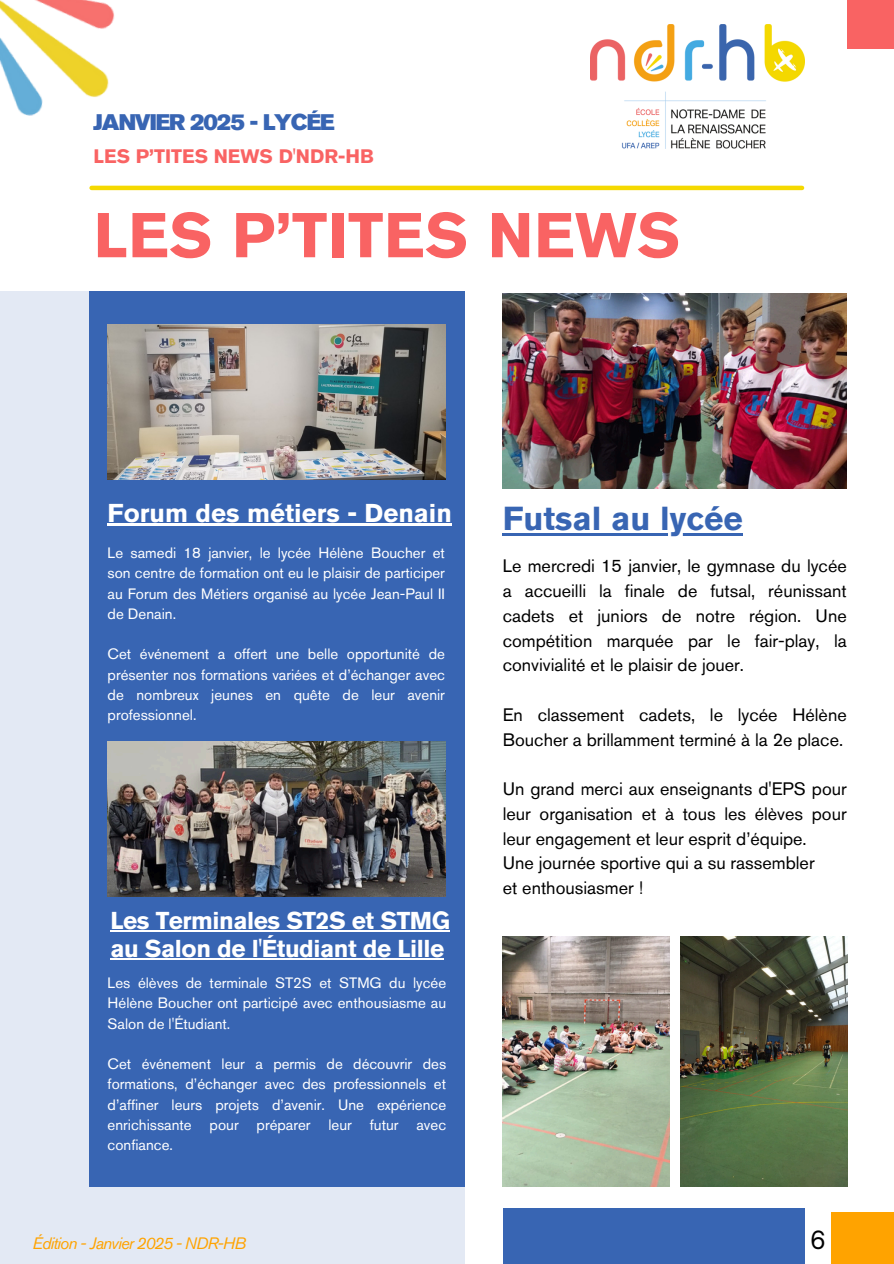
<style>
.page{position:relative;width:894px;height:1264px;background:#fff}
.page>*{position:absolute;margin:0;border:0;box-sizing:border-box;transform-origin:0 0}
.t1{font:700 62.55px "Akzidenz Grotesk Pro";letter-spacing:.01em;color:#f96363}
.t2{font:700 33.15px "Akzidenz Grotesk Pro";color:#3865b3}
.t3{font:700 25.65px "Akzidenz Grotesk Pro";color:#fff}
.t4{font:700 24.3px/28px "Akzidenz Grotesk Pro";letter-spacing:-.02em;color:#fff}
.t5{font:24px "Open Sauce One";color:#000}
.t6{font:22.5px "Akzidenz Grotesk Pro Super";letter-spacing:-.05em;color:#3865b3}
.t7{font:700 19.5px "Akzidenz Grotesk Pro";color:#f96363}
.t8{font:18px/24.8px "Akzidenz Grotesk Pro";color:#000;text-align:justify}
.t9{font:italic 16.5px "Akzidenz Grotesk Pro";letter-spacing:-.05em;color:#ffa300}
.t10{font:15px/20.2px "Akzidenz Grotesk Pro";color:#fff;text-align:justify}
</style>
<div class="page">
<img style="left:502px;top:936px;width:167px;height:249px">
<img style="left:680px;top:936px;width:167px;height:249px">
<div style="left:0;top:291px;width:464px;height:972px;background:#e3e9f4"></div>
<div style="left:89px;top:291px;width:375px;height:895px;background:#3865b3"></div>
<img style="left:108px;top:324px;width:337px;height:156px">
<hr style="left:108px;top:524px;width:344px;height:2px;background:#fff">
<hr style="left:502px;top:533px;width:240px;height:2px;background:#3865b3">
<img style="left:108px;top:741px;width:337px;height:155px">
<img style="left:502px;top:294px;width:344px;height:194px">
<div style="left:502px;top:1207px;width:302px;height:56px;background:#3865b3"></div>
<hr style="left:92px;top:186px;width:709px;height:4px;background:#f5d900">
<img style="left:590px;top:24px;width:214px;height:124px">
<img style="left:0;top:0;width:115px;height:116px">
<div style="left:831px;top:1212px;width:62px;height:51px;background:#ffa300"></div>
<div style="left:846px;top:0;width:47px;height:49px;background:#f96363"></div>
<hr style="left:110px;top:930px;width:339px;height:1px;background:#fff">
<hr style="left:110px;top:958px;width:333px;height:2px;background:#fff">
<p class="t6" style="left:94px;top:113px;width:242px">JANVIER 2025 - LYCÉE</p>
<p class="t7" style="left:94px;top:148px;width:281px">LES P’TITES NEWS D'NDR-HB</p>
<p class="t1" style="left:94px;top:210px;width:588px">LES P’TITES NEWS</p>
<p class="t3" style="left:108px;top:502px;width:346px">Forum des métiers - Denain</p>
<h5 class="t10" style="left:108px;top:544px;width:339px">Le samedi 18 janvier, le lycée Hélène Boucher et son centre de formation ont eu le plaisir de participer au Forum des Métiers organisé au lycée Jean-Paul II de Denain.</h5>
<p class="t10" style="left:108px;top:645px;width:339px">Cet événement a offert une belle opportunité de présenter nos formations variées et d’échanger avec de nombreux jeunes en quête de leur avenir professionnel.</p>
<h2 class="t4" style="left:110px;top:908px;width:341px">Les Terminales ST2S et STMG au Salon de l'Étudiant de Lille</h2>
<p class="t10" style="left:108px;top:974px;width:340px">Les élèves de terminale ST2S et STMG du lycée Hélène Boucher ont participé avec enthousiasme au Salon de l'Étudiant.</p>
<p class="t10" style="left:108px;top:1055px;width:340px">Cet événement leur a permis de découvrir des formations, d’échanger avec des professionnels et d’affiner leurs projets d’avenir. Une expérience enrichissante pour préparer leur futur avec confiance.</p>
<h3 class="t9" style="left:33px;top:1236px;width:215px">Édition - Janvier 2025 - NDR-HB</h3>
<p class="t2" style="left:502px;top:505px;width:241px">Futsal au lycée</p>
<p class="t8" style="left:502px;top:555px;width:345px">Le mercredi 15 janvier, le gymnase du lycée a accueilli la finale de futsal, réunissant cadets et juniors de notre région. Une compétition marquée par le fair-play, la convivialité et le plaisir de jouer.</p>
<h1 class="t8" style="left:502px;top:704px;width:345px">En classement cadets, le lycée Hélène<br>Boucher a brillamment terminé à la 2e place.</h1>
<p class="t8" style="left:502px;top:778px;width:345px">Un grand merci aux enseignants d'EPS pour leur organisation et à tous les élèves pour leur engagement et leur esprit d’équipe.</p>
<p class="t8" style="left:502px;top:852px;width:313px">Une journée sportive qui a su rassembler</p>
<p class="t8" style="left:502px;top:877px;width:142px">et enthousiasmer !</p>
<h3 class="t5" style="left:809px;top:1224px;width:17px">6</h3>
</div>
